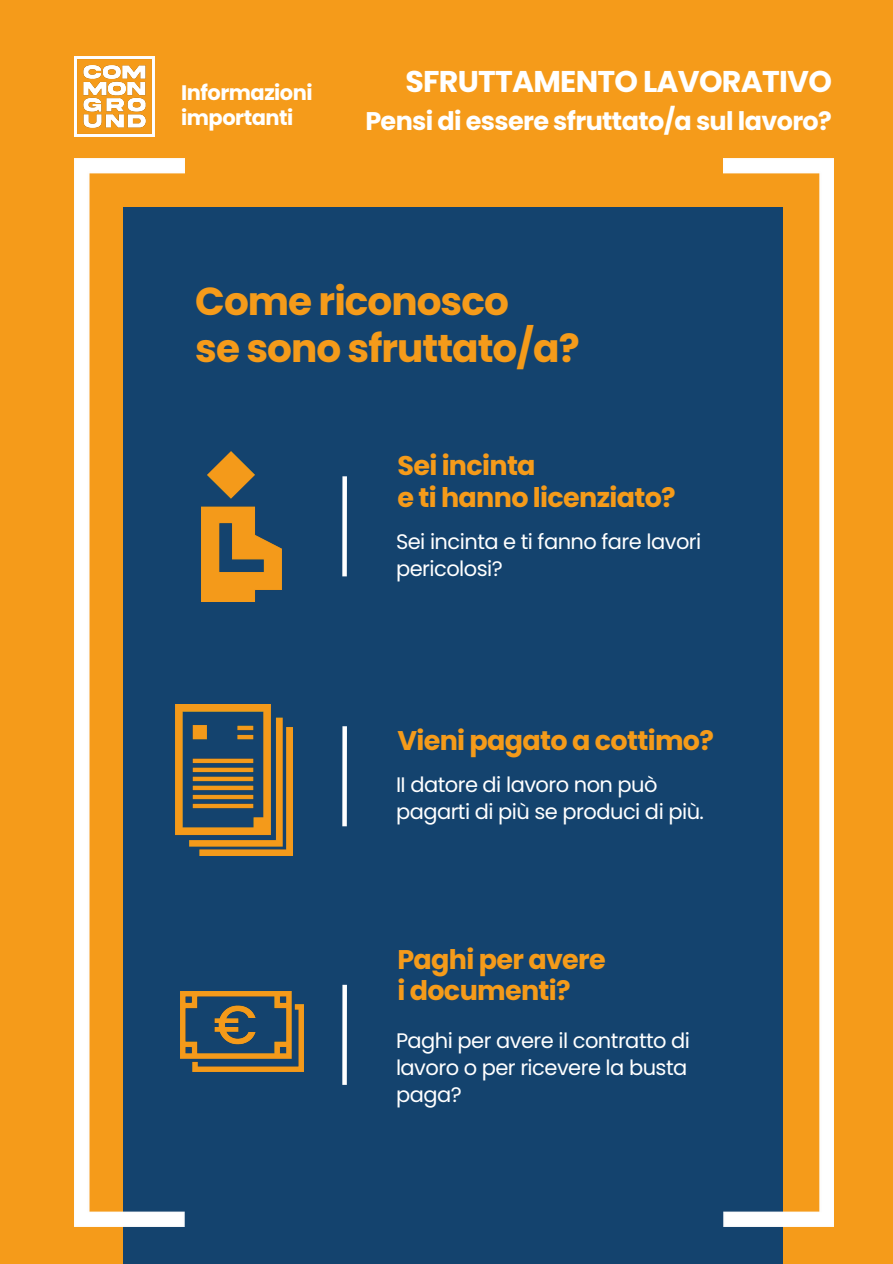
<style>
.page{position:relative;width:893px;height:1264px;background:#fff}
.page>*{position:absolute;margin:0;border:0;box-sizing:border-box;transform-origin:0 0}
.t1{font:700 39px "Poppins";letter-spacing:-.025em;color:#f59b1a}
.t2{font:700 30px "Poppins";letter-spacing:-.025em;color:#fff}
.t3{font:700 27px "Poppins";letter-spacing:-.025em;color:#f59b1a}
.t4{font:700 25.5px "Poppins";letter-spacing:-.025em;color:#fff}
.t5{font:21px/27px "Poppins";letter-spacing:-.025em;color:#fff}
.t6{font:700 21px "Poppins";letter-spacing:-.025em;color:#fff}
</style>
<div class="page">
<div style="left:0;top:0;width:892px;height:1263px;background:#f59b1a"></div>
<div style="left:124px;top:207px;width:659px;height:1056px;background:#14436e"></div>
<div style="left:342px;top:476px;width:5px;height:100px;background:#fff"></div>
<img style="left:75px;top:57px;width:80px;height:79px">
<div style="left:342px;top:726px;width:5px;height:100px;background:#fff"></div>
<div style="left:342px;top:984px;width:5px;height:100px;background:#fff"></div>
<img style="left:201px;top:451px;width:80px;height:150px">
<img style="left:185px;top:704px;width:107px;height:151px">
<img style="left:185px;top:991px;width:118px;height:80px">
<img style="left:74px;top:158px;width:111px;height:1068px">
<img style="left:723px;top:158px;width:110px;height:1068px">
<p class="t6" style="left:181px;top:78px;width:133px">Informazioni</p>
<p class="t6" style="left:181px;top:103px;width:113px">importanti</p>
<p class="t2" style="left:405px;top:61px;width:428px">SFRUTTAMENTO LAVORATIVO</p>
<p class="t4" style="left:365px;top:103px;width:468px">Pensi di essere sfruttato/a sul lavoro?</p>
<p class="t1" style="left:195px;top:274px;width:315px">Come riconosco</p>
<p class="t1" style="left:195px;top:320px;width:386px">se sono sfruttato/a?</p>
<p class="t3" style="left:397px;top:446px;width:140px">Sei incinta</p>
<p class="t3" style="left:397px;top:478px;width:280px">e ti hanno licenziato?</p>
<p class="t5" style="left:396px;top:528px;width:307px">Sei incinta e ti fanno fare lavori</p>
<p class="t5" style="left:396px;top:555px;width:108px">pericolosi?</p>
<p class="t3" style="left:397px;top:721px;width:318px">Vieni pagato a cottimo?</p>
<p class="t5" style="left:396px;top:770px;width:309px">II datore di lavoro non può pagarti di più se produci di più.</p>
<p class="t3" style="left:397px;top:940px;width:210px">Paghi per avere</p>
<p class="t3" style="left:397px;top:972px;width:175px">i documenti?</p>
<p class="t5" style="left:396px;top:1027px;width:295px">Paghi per avere il contratto di lavoro o per ricevere la busta paga?</p>
</div>
